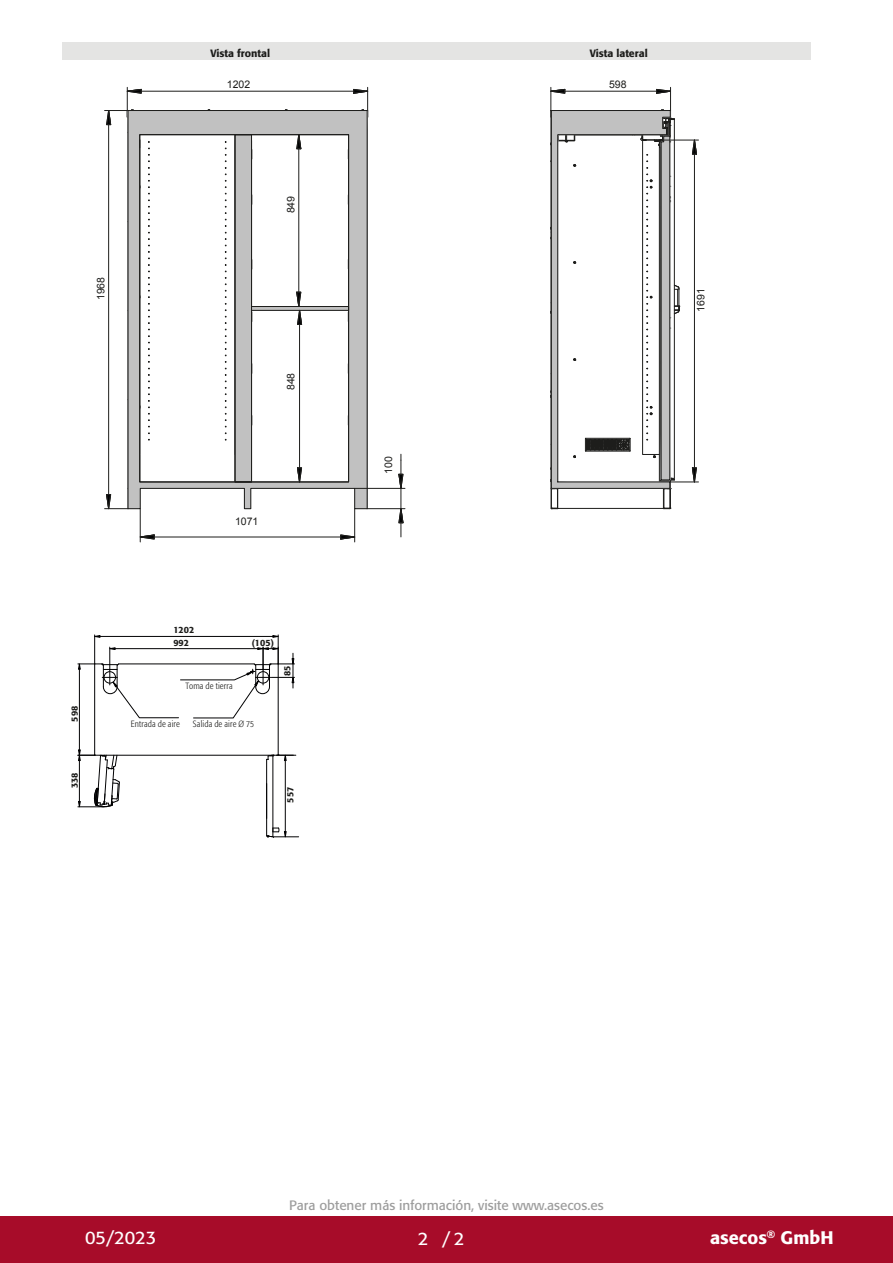
<style>
.page{position:relative;width:893px;height:1263px;background:#fff}
.page>*{position:absolute;margin:0;border:0;box-sizing:border-box;transform-origin:0 0}
.t1{font:500 18px "Formata Pro";color:#fff}
.t2{font:18px "Formata Pro";color:#fff}
.t3{font:13.5px "Formata Pro";color:#9d9d9d}
.t4{font:10.5px "Arial";color:#1d1d1b}
.t5{font:500 10.5px "Formata Pro";color:#1d1d1b}
.t6{font:300 condensed 9px "Formata Pro";letter-spacing:.02em;color:#1d1d1b}
.t7{font:500 9px/12.3px "Formata Pro";color:#1d1d1b}
</style>
<div class="page">
<div style="left:0;top:1216px;width:893px;height:47px;background:#a70c29"></div>
<div style="left:63px;top:43px;width:748px;height:17px;background:#e4e4e3"></div>
<svg style="left:550px;top:87px;width:148px;height:423px"></svg>
<hr style="left:367px;top:508px;width:38px;height:1px;background:#1d1d1b">
<hr style="left:355px;top:488px;width:50px;height:1px;background:#1d1d1b">
<svg style="left:398px;top:454px;width:6px;height:83px"></svg>
<hr style="left:354px;top:509px;width:1px;height:33px;background:#1d1d1b">
<hr style="left:140px;top:509px;width:1px;height:33px;background:#1d1d1b">
<hr style="left:79px;top:669px;width:1px;height:81px;background:#020203">
<hr style="left:285px;top:760px;width:1px;height:71px;background:#020203">
<hr style="left:95px;top:755px;width:183px;height:1px;background:#020203">
<hr style="left:94px;top:664px;width:1px;height:91px;background:#020203">
<hr style="left:278px;top:664px;width:1px;height:91px;background:#020203">
<svg style="left:78px;top:635px;width:216px;height:83px"></svg>
<svg style="left:78px;top:749px;width:42px;height:59px"></svg>
<hr style="left:273px;top:756px;width:1px;height:80px;background:#020203">
<hr style="left:266px;top:760px;width:1px;height:75px;background:#020203">
<svg style="left:266px;top:827px;width:33px;height:11px"></svg>
<svg style="left:266px;top:752px;width:30px;height:9px"></svg>
<svg style="left:105px;top:87px;width:268px;height:453px"></svg>
<p class="t5" style="left:210px;top:46px;width:61px">Vista frontal</p>
<p class="t5" style="left:590px;top:47px;width:59px">Vista lateral</p>
<p class="t4" style="left:227px;top:78px;width:25px">1202</p>
<p class="t4" style="left:609px;top:78px;width:19px">598</p>
<p class="t4" style="left:94px;top:300px;width:25px;rotate:-90deg">1968</p>
<p class="t4" style="left:284px;top:390px;width:19px;rotate:-90deg">848</p>
<p class="t7" style="left:69px;top:721px;width:17px;rotate:-90deg">598</p>
<p class="t7" style="left:69px;top:788px;width:17px;rotate:-90deg">338</p>
<p class="t4" style="left:235px;top:514px;width:25px">1071</p>
<p class="t7" style="left:173px;top:624px;width:22px">1202<br>992</p>
<p class="t7" style="left:252px;top:636px;width:24px">(105)</p>
<p class="t6" style="left:186px;top:680px;width:49px">Toma de tierra</p>
<p class="t6" style="left:193px;top:718px;width:63px">Salida de aire Ø 75</p>
<p class="t6" style="left:131px;top:718px;width:51px">Entrada de aire</p>
<p class="t7" style="left:281px;top:676px;width:12px;rotate:-90deg">85</p>
<p class="t7" style="left:284px;top:802px;width:17px;rotate:-90deg">557</p>
<p class="t4" style="left:381px;top:474px;width:19px;rotate:-90deg">100</p>
<p class="t4" style="left:694px;top:312px;width:25px;rotate:-90deg">1691</p>
<p class="t3" style="left:289px;top:1196px;width:316px">Para obtener más información, visite www.asecos.es</p>
<h1 class="t2" style="left:85px;top:1225px;width:73px">05/2023</h1>
<h1 class="t2" style="left:418px;top:1227px;width:48px">2 /2</h1>
<h1 class="t1" style="left:710px;top:1225px;width:125px">asecos<sup>®</sup> GmbH</h1>
</div>
